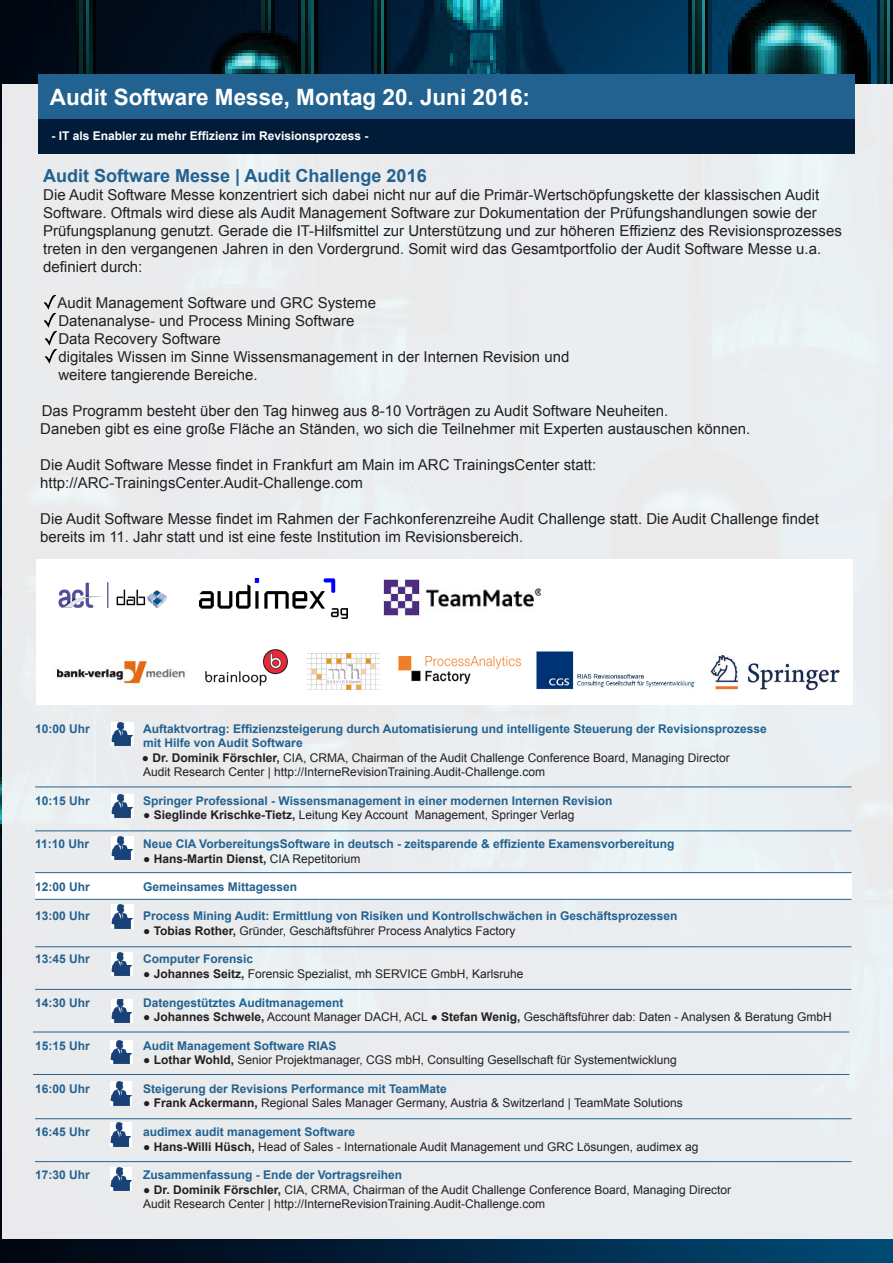
<style>
.page{position:relative;width:893px;height:1263px;background:#fff}
.page>*{position:absolute;margin:0;border:0;box-sizing:border-box;transform-origin:0 0}
.t1{font:700 22.5px "Arial";color:#fff}
.t2{font:700 18px "Arial";color:#226291}
.t3{font:15px/18px "Arial";color:#231f20}
.t4{font:12px/14.4px "Arial";color:#231f20}
.t5{font:700 12px/14.4px "Arial";color:#226291}
.t6{font:700 12px "Arial";color:#fff}
.t7{font:700 12px "Arial";color:#231f20}
.s1{font-weight:700}
.s2{font-weight:400}
</style>
<div class="page">
<img style="left:0;top:0;width:893px;height:1263px">
<div style="left:2px;top:84px;width:891px;height:1155px;background:#eaecef"></div>
<div style="left:35px;top:872px;width:816px;height:27px;background:#fff"></div>
<div style="left:38px;top:75px;width:817px;height:44px;background:#226291"></div>
<div style="left:38px;top:119px;width:817px;height:34px;background:#001c39"></div>
<hr style="left:35px;top:786px;width:816px;height:1px;background:#226291">
<hr style="left:35px;top:830px;width:816px;height:1px;background:#226291">
<hr style="left:35px;top:872px;width:816px;height:1px;background:#226291">
<hr style="left:35px;top:899px;width:816px;height:1px;background:#226291">
<hr style="left:35px;top:946px;width:816px;height:1px;background:#226291">
<img style="left:112px;top:722px;width:21px;height:24px">
<img style="left:112px;top:794px;width:21px;height:23px">
<img style="left:112px;top:836px;width:21px;height:24px">
<img style="left:112px;top:905px;width:21px;height:23px">
<img style="left:111px;top:952px;width:22px;height:24px">
<hr style="left:35px;top:989px;width:816px;height:1px;background:#226291">
<hr style="left:35px;top:1161px;width:816px;height:1px;background:#226291">
<img style="left:111px;top:999px;width:22px;height:23px">
<img style="left:111px;top:1040px;width:21px;height:24px">
<img style="left:110px;top:1082px;width:22px;height:23px">
<hr style="left:33px;top:1031px;width:816px;height:1px;background:#226291">
<hr style="left:33px;top:1074px;width:816px;height:1px;background:#226291">
<hr style="left:35px;top:1118px;width:816px;height:1px;background:#226291">
<div style="left:36px;top:560px;width:817px;height:145px;background:#fff"></div>
<img style="left:110px;top:1123px;width:22px;height:23px">
<img style="left:110px;top:1167px;width:22px;height:24px">
<img style="left:206px;top:649px;width:81px;height:36px">
<img style="left:199px;top:578px;width:149px;height:40px">
<img style="left:383px;top:578px;width:157px;height:39px">
<img style="left:58px;top:582px;width:109px;height:27px">
<img style="left:57px;top:661px;width:128px;height:26px">
<img style="left:399px;top:656px;width:123px;height:28px">
<img style="left:537px;top:651px;width:158px;height:38px">
<img style="left:711px;top:655px;width:129px;height:35px">
<img style="left:43px;top:295px;width:13px;height:15px">
<img style="left:43px;top:313px;width:13px;height:15px">
<img style="left:44px;top:331px;width:13px;height:15px">
<img style="left:44px;top:349px;width:13px;height:15px">
<img style="left:307px;top:653px;width:72px;height:36px">
<p class="t1" style="left:50px;top:81px;width:482px">Audit Software Messe, Montag 20. Juni 2016:</p>
<p class="t6" style="left:52px;top:128px;width:318px">- IT als Enabler zu mehr Effizienz im Revisionsprozess -</p>
<p class="t2" style="left:43px;top:163px;width:385px">Audit Software Messe | Audit Challenge 2016</p>
<p class="t3" style="left:43px;top:185px;width:800px">Die Audit Software Messe konzentriert sich dabei nicht nur auf die Primär-Wertschöpfungskette der klassischen Audit Software. Oftmals wird diese als Audit Management Software zur Dokumentation der Prüfungshandlungen sowie der Prüfungsplanung genutzt. Gerade die IT-Hilfsmittel zur Unterstützung und zur höheren Effizienz des Revisionsprozesses treten in den vergangenen Jahren in den Vordergrund. Somit wird das Gesamtportfolio der Audit Software Messe u.a. definiert durch:</p>
<p class="t3" style="left:58px;top:293px;width:320px">Audit Management Software und GRC Systeme</p>
<p class="t3" style="left:58px;top:311px;width:297px">Datenanalyse- und Process Mining Software</p>
<p class="t3" style="left:58px;top:329px;width:164px">Data Recovery Software</p>
<p class="t3" style="left:58px;top:347px;width:513px">digitales Wissen im Sinne Wissensmanagement in der Internen Revision und weitere tangierende Bereiche.</p>
<p class="t3" style="left:40px;top:401px;width:712px">Das Programm besteht über den Tag hinweg aus 8-10 Vorträgen zu Audit Software Neuheiten.<br>Daneben gibt es eine große Fläche an Ständen, wo sich die Teilnehmer mit Experten austauschen können.</p>
<p class="t3" style="left:40px;top:455px;width:558px">Die Audit Software Messe findet in Frankfurt am Main im ARC TrainingsCenter statt:</p>
<p class="t3" style="left:40px;top:473px;width:324px">http://ARC-TrainingsCenter.Audit-Challenge.com</p>
<p class="t3" style="left:40px;top:509px;width:780px">Die Audit Software Messe findet im Rahmen der Fachkonferenzreihe Audit Challenge statt. Die Audit Challenge findet bereits im 11. Jahr statt und ist eine feste Institution im Revisionsbereich.</p>
<p class="t5" style="left:35px;top:722px;width:56px">10:00 Uhr</p>
<p class="t5" style="left:143px;top:722px;width:625px">Auftaktvortrag: Effizienzsteigerung durch Automatisierung und intelligente Steuerung der Revisionsprozesse mit Hilfe von Audit Software</p>
<p class="t4" style="left:142px;top:750px;width:590px">● <span class="s1">Dr. Dominik Förschler,</span> CIA, CRMA, Chairman of the Audit Challenge Conference Board, Managing Director<br>Audit Research Center | http://InterneRevisionTraining.Audit-Challenge.com</p>
<p class="t5" style="left:35px;top:794px;width:56px">10:15 Uhr</p>
<p class="t5" style="left:143px;top:794px;width:471px">Springer Professional - Wissensmanagement in einer modernen Internen Revision</p>
<p class="t4" style="left:143px;top:808px;width:433px">● <span class="s1">Sieglinde Krischke-Tietz,</span> Leitung Key Account Management, Springer Verlag</p>
<p class="t5" style="left:35px;top:837px;width:56px">11:10 Uhr</p>
<p class="t5" style="left:143px;top:837px;width:533px">Neue CIA VorbereitungsSoftware in deutsch - zeitsparende &amp; effiziente Examensvorbereitung</p>
<p class="t7" style="left:143px;top:850px;width:219px"><span class="s2">●</span> Hans-Martin Dienst, <span class="s2">CIA Repetitorium</span></p>
<p class="t5" style="left:35px;top:880px;width:56px">12:00 Uhr</p>
<p class="t5" style="left:143px;top:880px;width:156px">Gemeinsames Mittagessen</p>
<p class="t5" style="left:35px;top:909px;width:56px">13:00 Uhr</p>
<p class="t5" style="left:143px;top:909px;width:536px">Process Mining Audit: Ermittlung von Risiken und Kontrollschwächen in Geschäftsprozessen</p>
<p class="t4" style="left:143px;top:923px;width:374px">● <span class="s1">Tobias Rother,</span> Gründer, Geschäftsführer Process Analytics Factory</p>
<p class="t5" style="left:35px;top:952px;width:56px">13:45 Uhr</p>
<p class="t5" style="left:143px;top:952px;width:112px">Computer Forensic</p>
<p class="t4" style="left:143px;top:966px;width:382px">● <span class="s1">Johannes Seitz,</span> Forensic Spezialist, mh SERVICE GmbH, Karlsruhe</p>
<p class="t5" style="left:35px;top:995px;width:56px">14:30 Uhr</p>
<p class="t5" style="left:143px;top:995px;width:202px">Datengestütztes Auditmanagement</p>
<p class="t4" style="left:143px;top:1009px;width:690px">● <span class="s1">Johannes Schwele,</span> Account Manager DACH, ACL ● <span class="s1">Stefan Wenig,</span> Geschäftsführer dab: Daten - Analysen &amp; Beratung GmbH</p>
<p class="t5" style="left:35px;top:1038px;width:56px">15:15 Uhr</p>
<p class="t5" style="left:143px;top:1038px;width:195px">Audit Management Software RIAS</p>
<p class="t4" style="left:143px;top:1053px;width:535px">● <span class="s1">Lothar Wohld,</span> Senior Projektmanager, CGS mbH, Consulting Gesellschaft für Systementwicklung</p>
<p class="t5" style="left:35px;top:1082px;width:56px">16:00 Uhr</p>
<p class="t5" style="left:143px;top:1082px;width:305px">Steigerung der Revisions Performance mit TeamMate</p>
<p class="t4" style="left:143px;top:1096px;width:541px">● <span class="s1">Frank Ackermann,</span> Regional Sales Manager Germany, Austria &amp; Switzerland | TeamMate Solutions</p>
<p class="t5" style="left:35px;top:1125px;width:56px">16:45 Uhr</p>
<p class="t5" style="left:143px;top:1125px;width:214px">audimex audit management Software</p>
<p class="t4" style="left:143px;top:1139px;width:557px">● <span class="s1">Hans-Willi Hüsch,</span> Head of Sales - Internationale Audit Management und GRC Lösungen, audimex ag</p>
<p class="t5" style="left:35px;top:1168px;width:56px">17:30 Uhr</p>
<p class="t5" style="left:143px;top:1168px;width:261px">Zusammenfassung - Ende der Vortragsreihen</p>
<p class="t4" style="left:143px;top:1182px;width:590px">● <span class="s1">Dr. Dominik Förschler,</span> CIA, CRMA, Chairman of the Audit Challenge Conference Board, Managing Director<br>Audit Research Center | http://InterneRevisionTraining.Audit-Challenge.com</p>
</div>
